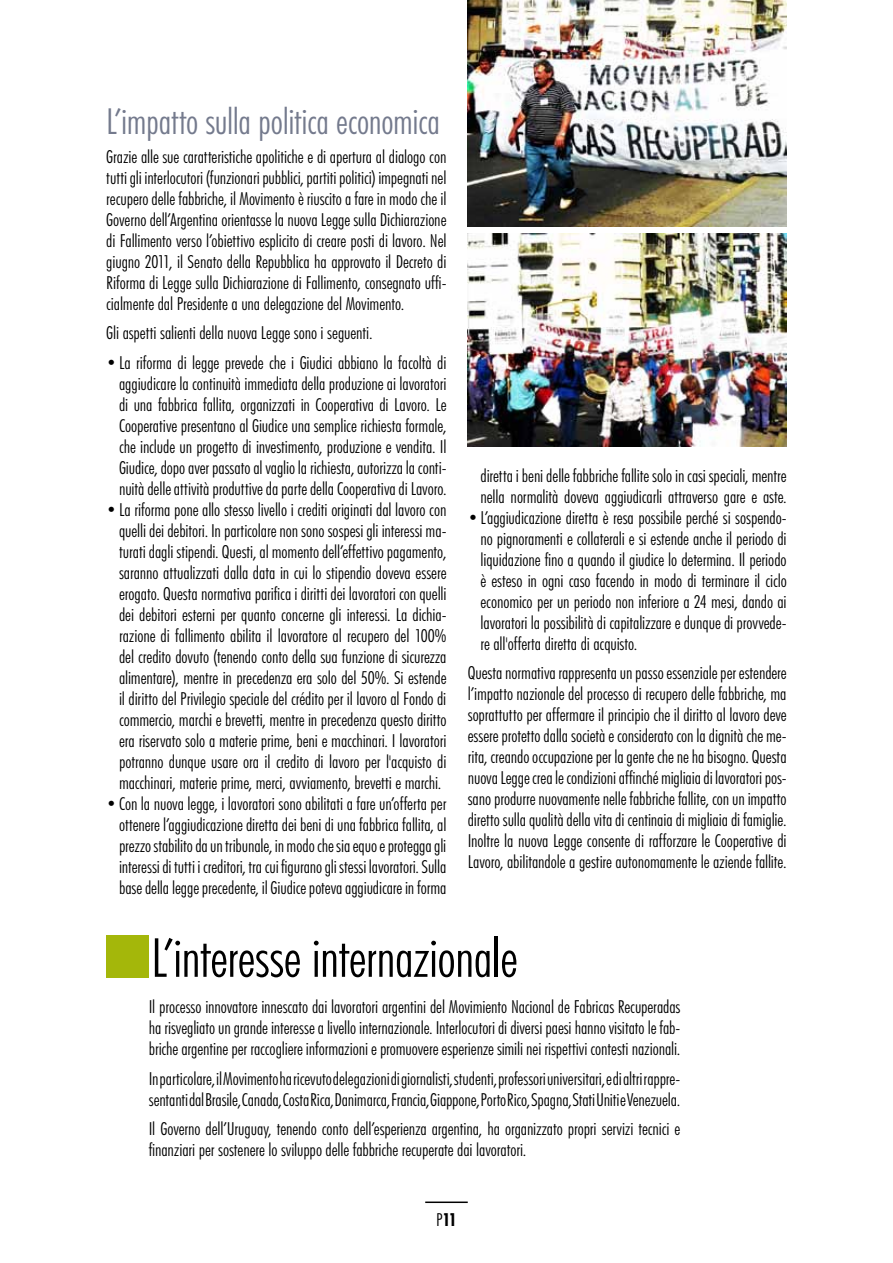
<style>
.page{position:relative;width:893px;height:1263px;background:#fff}
.page>*{position:absolute;margin:0;border:0;box-sizing:border-box;transform-origin:0 0}
.t1{font:300 condensed 54px "Futura BT";letter-spacing:-.01em;color:#000}
.t2{font:300 condensed 36px "Futura BT";letter-spacing:-.01em;color:#747a8d}
.t3{font:300 condensed 18px/21px "Futura BT";letter-spacing:-.005em;color:#000;text-align:justify}
.t4{font:700 condensed 18px "Futura BT";color:#000}
.s1{font-weight:300}
</style>
<div class="page">
<div style="left:106px;top:935px;width:43px;height:43px;background:#a4b70a"></div>
<img style="left:468px;top:0;width:319px;height:226px">
<img style="left:468px;top:234px;width:319px;height:212px">
<hr style="left:425px;top:1201px;width:43px;height:2px;background:#000">
<h2 class="t2" style="left:106px;top:99px;width:335px">L’impatto sulla politica economica</h2>
<p class="t3" style="left:106px;top:146px;width:342px">Grazie alle sue caratteristiche apolitiche e di apertura al dialogo con tutti gli interlocutori (funzionari pubblici, partiti politici) impegnati nel recupero delle fabbriche, il Movimento è riuscito a fare in modo che il Governo dell’Argentina orientasse la nuova Legge sulla Dichiarazione di Fallimento verso l’obiettivo esplicito di creare posti di lavoro. Nel giugno 2011, il Senato della Repubblica ha approvato il Decreto di Riforma di Legge sulla Dichiarazione di Fallimento, consegnato uffi&shy;cialmente dal Presidente a una delegazione del Movimento.</p>
<p class="t3" style="left:106px;top:322px;width:268px">Gli aspetti salienti della nuova Legge sono i seguenti.</p>
<p class="t3" style="left:119px;top:352px;width:329px;text-indent:-13px">•La riforma di legge prevede che i Giudici abbiano la facoltà di aggiudicare la continuità immediata della produzione ai lavoratori di una fabbrica fallita, organizzati in Cooperativa di Lavoro. Le Cooperative presentano al Giudice una semplice richiesta formale, che include un progetto di investimento, produzione e vendita. Il Giudice, dopo aver passato al vaglio la richiesta, autorizza la conti&shy;nuità delle attività produttive da parte della Cooperativa di Lavoro.</p>
<p class="t3" style="left:119px;top:499px;width:329px;text-indent:-13px">•La riforma pone allo stesso livello i crediti originati dal lavoro con quelli dei debitori. In particolare non sono sospesi gli interessi ma&shy;turati dagli stipendi. Questi, al momento dell’effettivo pagamento, saranno attualizzati dalla data in cui lo stipendio doveva essere erogato. Questa normativa parifica i diritti dei lavoratori con quelli dei debitori esterni per quanto concerne gli interessi. La dichia&shy;razione di fallimento abilita il lavoratore al recupero del 100% del credito dovuto (tenendo conto della sua funzione di sicurezza alimentare), mentre in precedenza era solo del 50%. Si estende il diritto del Privilegio speciale del crédito per il lavoro al Fondo di commercio, marchi e brevetti, mentre in precedenza questo diritto era riservato solo a materie prime, beni e macchinari. I lavoratori potranno dunque usare ora il credito di lavoro per l'acquisto di macchinari, materie prime, merci, avviamento, brevetti e marchi.</p>
<p class="t3" style="left:119px;top:793px;width:329px;text-indent:-13px">•Con la nuova legge, i lavoratori sono abilitati a fare un’offerta per ottenere l’aggiudicazione diretta dei beni di una fabbrica fallita, al prezzo stabilito da un tribunale, in modo che sia equo e protegga gli interessi di tutti i creditori, tra cui figurano gli stessi lavoratori. Sulla base della legge precedente, il Giudice poteva aggiudicare in forma</p>
<p class="t3" style="left:480px;top:465px;width:308px">diretta i beni delle fabbriche fallite solo in casi speciali, mentre nella normalità doveva aggiudicarli attraverso gare e aste.</p>
<p class="t3" style="left:480px;top:507px;width:308px;text-indent:-13px">•L’aggiudicazione diretta è resa possibile perché si sospendo&shy;no pignoramenti e collaterali e si estende anche il periodo di liquidazione fino a quando il giudice lo determina. Il periodo è esteso in ogni caso facendo in modo di terminare il ciclo economico per un periodo non inferiore a 24 mesi, dando ai lavoratori la possibilità di capitalizzare e dunque di provvede&shy;re all'offerta diretta di acquisto.</p>
<p class="t3" style="left:468px;top:662px;width:320px">Questa normativa rappresenta un passo essenziale per estendere l’impatto nazionale del processo di recupero delle fabbriche, ma soprattutto per affermare il principio che il diritto al lavoro deve essere protetto dalla società e considerato con la dignità che me&shy;rita, creando occupazione per la gente che ne ha bisogno. Questa nuova Legge crea le condizioni affinché migliaia di lavoratori pos&shy;sano produrre nuovamente nelle fabbriche fallite, con un impatto diretto sulla qualità della vita di centinaia di migliaia di famiglie.<br>Inoltre la nuova Legge consente di rafforzare le Cooperative di Lavoro, abilitandole a gestire autonomamente le aziende fallite.</p>
<h1 class="t1" style="left:151px;top:925px;width:368px">L’interesse internazionale</h1>
<p class="t3" style="left:149px;top:996px;width:533px">Il processo innovatore innescato dai lavoratori argentini del Movimiento Nacional de Fabricas Recuperadas ha risvegliato un grande interesse a livello internazionale. Interlocutori di diversi paesi hanno visitato le fab&shy;briche argentine per raccogliere informazioni e promuovere esperienze simili nei rispettivi contesti nazionali.</p>
<p class="t3" style="left:149px;top:1067px;width:533px">In particolare, il Movimento ha ricevuto delegazioni di giornalisti, studenti, professori universitari, e di altri rappre&shy;sentanti dal Brasile, Canada, Costa Rica, Danimarca, Francia, Giappone, Porto Rico, Spagna, Stati Uniti e Venezuela.</p>
<p class="t3" style="left:149px;top:1118px;width:533px">Il Governo dell’Uruguay, tenendo conto dell’esperienza argentina, ha organizzato propri servizi tecnici e finanziari per sostenere lo sviluppo delle fabbriche recuperate dai lavoratori.</p>
<p class="t4" style="left:436px;top:1208px;width:22px"><span class="s1">P</span>11</p>
</div>
